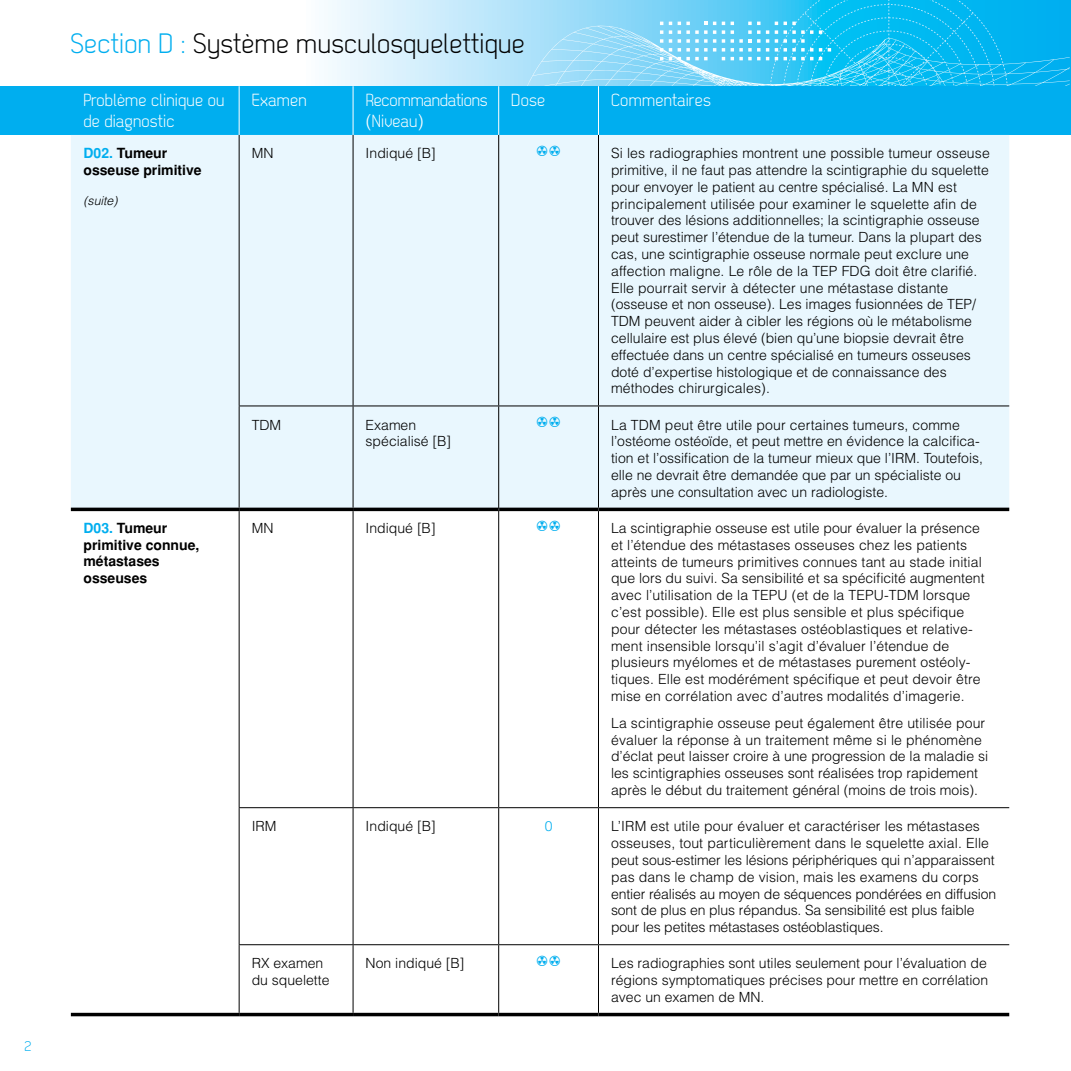
<style>
.page{position:relative;width:1071px;height:1071px;background:#fff}
.page>*{position:absolute;margin:0;border:0;box-sizing:border-box;transform-origin:0 0}
.t1{font:28px "Dekar";letter-spacing:.01em;color:#000}
.t2{font:17.5px/21px "Dekar";letter-spacing:.01em;color:#fff}
.t3{font:17.5px/21px "Dekar";letter-spacing:-.01em;color:#fff}
.t4{font:300 14px/16.8px "Helvetica";color:#000}
.t5{font:700 14px/16.8px "Helvetica";color:#000}
.t6{font:14px "Dekar";color:#00aeef}
.t7{font:300 14px "Helvetica";color:#00aeef}
.t8{font:12.25px "RADIATION";color:#00aeef}
.t9{font:italic 300 12.25px "Helvetica";color:#000}
.s1{color:#00aeef}
.s2{font-family:"Helvetica";font-weight:300}
</style>
<div class="page">
<svg style="left:328px;top:0;width:743px;height:86px;background:#aee3f9"></svg>
<svg style="left:418px;top:25px;width:652px;height:61px;background:#8bd8f7"></svg>
<svg style="left:731px;top:0;width:277px;height:86px;background:#26c3f3"></svg>
<svg style="left:722px;top:22px;width:3px;height:38px"></svg>
<svg style="left:678px;top:22px;width:38px;height:38px"></svg>
<svg style="left:669px;top:22px;width:3px;height:38px"></svg>
<svg style="left:660px;top:22px;width:3px;height:38px"></svg>
<div style="left:0;top:86px;width:1071px;height:49px;background:#00aeef"></div>
<div style="left:71px;top:135px;width:938px;height:373px;background:#e9f7fe"></div>
<svg style="left:71px;top:511px;width:938px;height:502px"></svg>
<hr style="left:239px;top:135px;width:1px;height:271px;background:#000">
<hr style="left:353px;top:135px;width:1px;height:271px;background:#000">
<hr style="left:239px;top:406px;width:1px;height:102px;background:#000">
<hr style="left:353px;top:406px;width:1px;height:102px;background:#000">
<hr style="left:239px;top:511px;width:1px;height:296px;background:#000">
<hr style="left:353px;top:511px;width:1px;height:296px;background:#000">
<hr style="left:239px;top:808px;width:1px;height:136px;background:#000">
<hr style="left:353px;top:808px;width:1px;height:136px;background:#000">
<hr style="left:239px;top:945px;width:1px;height:68px;background:#000">
<hr style="left:353px;top:945px;width:1px;height:68px;background:#000">
<hr style="left:239px;top:86px;width:1px;height:49px;background:#fff">
<hr style="left:353px;top:86px;width:1px;height:49px;background:#fff">
<hr style="left:239px;top:406px;width:114px;height:1px;background:#000">
<hr style="left:353px;top:406px;width:146px;height:1px;background:#000">
<hr style="left:239px;top:807px;width:114px;height:1px;background:#000">
<hr style="left:353px;top:807px;width:146px;height:1px;background:#000">
<hr style="left:498px;top:86px;width:1px;height:49px;background:#fff">
<hr style="left:598px;top:86px;width:1px;height:49px;background:#fff">
<hr style="left:598px;top:135px;width:1px;height:271px;background:#000">
<hr style="left:598px;top:406px;width:1px;height:102px;background:#000">
<hr style="left:598px;top:511px;width:1px;height:296px;background:#000">
<hr style="left:598px;top:808px;width:1px;height:136px;background:#000">
<hr style="left:598px;top:945px;width:1px;height:68px;background:#000">
<hr style="left:71px;top:508px;width:168px;height:3px;background:#000">
<hr style="left:239px;top:508px;width:114px;height:3px;background:#000">
<hr style="left:353px;top:508px;width:145px;height:3px;background:#000">
<hr style="left:499px;top:508px;width:100px;height:3px;background:#000">
<hr style="left:598px;top:508px;width:411px;height:3px;background:#000">
<hr style="left:239px;top:944px;width:114px;height:1px;background:#000">
<hr style="left:353px;top:944px;width:146px;height:1px;background:#000">
<hr style="left:499px;top:944px;width:100px;height:1px;background:#000">
<hr style="left:598px;top:944px;width:411px;height:1px;background:#000">
<hr style="left:71px;top:1013px;width:168px;height:3px;background:#000">
<hr style="left:239px;top:1013px;width:114px;height:3px;background:#000">
<hr style="left:353px;top:1013px;width:146px;height:3px;background:#000">
<hr style="left:499px;top:1013px;width:100px;height:3px;background:#000">
<hr style="left:598px;top:1013px;width:411px;height:3px;background:#000">
<hr style="left:498px;top:135px;width:1px;height:271px;background:#000">
<hr style="left:498px;top:406px;width:1px;height:103px;background:#000">
<hr style="left:498px;top:509px;width:1px;height:298px;background:#000">
<hr style="left:498px;top:808px;width:1px;height:136px;background:#000">
<hr style="left:498px;top:945px;width:1px;height:68px;background:#000">
<hr style="left:499px;top:406px;width:100px;height:1px;background:#000">
<hr style="left:598px;top:406px;width:411px;height:1px;background:#000">
<hr style="left:499px;top:807px;width:100px;height:1px;background:#000">
<hr style="left:598px;top:807px;width:411px;height:1px;background:#000">
<p class="t6" style="left:25px;top:1039px;width:8px">2</p>
<h1 class="t1" style="left:71px;top:29px;width:455px"><span class="s1">Section D :</span> Système musculosquelettique</h1>
<p class="t2" style="left:83px;top:90px;width:143px">Problème clinique ou de diagnostic</p>
<p class="t2" style="left:252px;top:90px;width:56px">Examen</p>
<p class="t3" style="left:366px;top:90px;width:124px">Recommandations <span class="s2">(</span>Niveau<span class="s2">)</span></p>
<p class="t2" style="left:511px;top:90px;width:35px">Dose</p>
<p class="t2" style="left:611px;top:90px;width:101px">Commentaires</p>
<p class="t5" style="left:83px;top:145px;width:120px"><span class="s1">D02.</span> Tumeur osseuse primitive</p>
<p class="t9" style="left:83px;top:193px;width:36px">(suite)</p>
<p class="t4" style="left:252px;top:144px;width:23px">MN</p>
<p class="t4" style="left:366px;top:144px;width:72px">Indiqué [B]</p>
<p class="t8" style="left:536px;top:145px;width:27px">dd</p>
<p class="t4" style="left:611px;top:144px;width:380px">Si les radiographies montrent une possible tumeur osseuse primitive, il ne faut pas attendre la scintigraphie du squelette pour envoyer le patient au centre spécialisé. La MN est principalement utilisée pour examiner le squelette afin de trouver des lésions additionnelles; la scintigraphie osseuse peut surestimer l’étendue de la tumeur. Dans la plupart des cas, une scintigraphie osseuse normale peut exclure une affection maligne. Le rôle de la TEP FDG doit être clarifié.<br>Elle pourrait servir à détecter une métastase distante (osseuse et non osseuse). Les images fusionnées de TEP/ TDM peuvent aider à cibler les régions où le métabolisme cellulaire est plus élevé (bien qu’une biopsie devrait être effectuée dans un centre spécialisé en tumeurs osseuses doté d’expertise histologique et de connaissance des méthodes chirurgicales).</p>
<p class="t4" style="left:252px;top:416px;width:31px">TDM</p>
<p class="t4" style="left:366px;top:416px;width:87px">Examen spécialisé [B]</p>
<p class="t8" style="left:536px;top:417px;width:27px">dd</p>
<p class="t4" style="left:611px;top:416px;width:373px">La TDM peut être utile pour certaines tumeurs, comme l’ostéome ostéoïde, et peut mettre en évidence la calcifica&shy;tion et l’ossification de la tumeur mieux que l’IRM. Toutefois, elle ne devrait être demandée que par un spécialiste ou après une consultation avec un radiologiste.</p>
<p class="t5" style="left:83px;top:519px;width:117px"><span class="s1">D03.</span> Tumeur primitive connue, métastases osseuses</p>
<p class="t4" style="left:252px;top:519px;width:23px">MN</p>
<p class="t4" style="left:366px;top:519px;width:72px">Indiqué [B]</p>
<p class="t8" style="left:536px;top:520px;width:27px">dd</p>
<p class="t4" style="left:611px;top:519px;width:375px">La scintigraphie osseuse est utile pour évaluer la présence et l’étendue des métastases osseuses chez les patients atteints de tumeurs primitives connues tant au stade initial que lors du suivi. Sa sensibilité et sa spécificité augmentent avec l’utilisation de la TEPU (et de la TEPU-TDM lorsque c’est possible). Elle est plus sensible et plus spécifique pour détecter les métastases ostéoblastiques et relative&shy;ment insensible lorsqu’il s’agit d’évaluer l’étendue de plusieurs myélomes et de métastases purement ostéoly&shy;tiques. Elle est modérément spécifique et peut devoir être mise en corrélation avec d’autres modalités d’imagerie.</p>
<p class="t4" style="left:611px;top:714px;width:379px">La scintigraphie osseuse peut également être utilisée pour évaluer la réponse à un traitement même si le phénomène d’éclat peut laisser croire à une progression de la maladie si les scintigraphies osseuses sont réalisées trop rapidement après le début du traitement général (moins de trois mois).</p>
<p class="t4" style="left:252px;top:818px;width:26px">IRM</p>
<p class="t4" style="left:366px;top:818px;width:72px">Indiqué [B]</p>
<p class="t7" style="left:545px;top:818px;width:9px">0</p>
<p class="t4" style="left:611px;top:818px;width:387px">L’IRM est utile pour évaluer et caractériser les métastases osseuses, tout particulièrement dans le squelette axial. Elle peut sous-estimer les lésions périphériques qui n’apparaissent pas dans le champ de vision, mais les examens du corps entier réalisés au moyen de séquences pondérées en diffusion sont de plus en plus répandus. Sa sensibilité est plus faible pour les petites métastases ostéoblastiques.</p>
<p class="t4" style="left:252px;top:955px;width:79px">RX examen du squelette</p>
<p class="t4" style="left:366px;top:955px;width:100px">Non indiqué [B]</p>
<p class="t8" style="left:536px;top:956px;width:27px">dd</p>
<p class="t4" style="left:611px;top:955px;width:379px;text-align:justify">Les radiographies sont utiles seulement pour l’évaluation de régions symptomatiques précises pour mettre en corrélation avec un examen de MN.</p>
</div>
